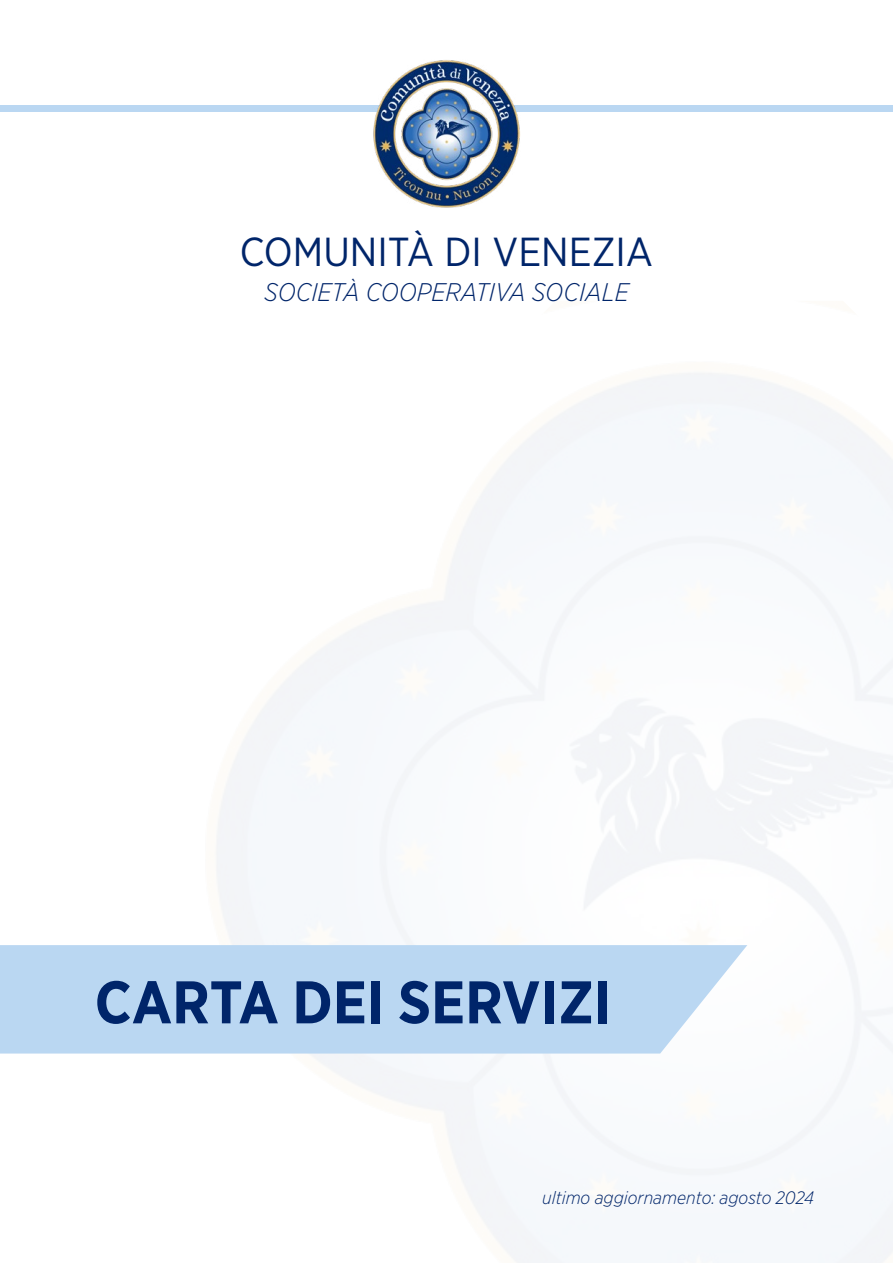
<style>
.page{position:relative;width:893px;height:1263px;background:#fff}
.page>*{position:absolute;margin:0;border:0;box-sizing:border-box;transform-origin:0 0}
.t1{font:700 60px "Gotham Narrow";color:#00256a}
.t2{font:40.5px "Gotham Narrow";color:#00256a}
.t3{font:italic 300 25.5px "Gotham Narrow";color:#00256a}
.t4{font:italic 300 18px "Gotham Narrow";color:#00256a}
</style>
<div class="page">
<div style="left:0;top:945px;width:747px;height:108px;background:#bad7f2"></div>
<div style="left:0;top:105px;width:893px;height:7px;background:#bad7f2"></div>
<img style="left:373px;top:60px;width:147px;height:148px">
<h2 class="t2" style="left:240px;top:227px;width:415px">COMUNITÀ DI VENEZIA</h2>
<h3 class="t3" style="left:264px;top:276px;width:366px">SOCIETÀ COOPERATIVA SOCIALE</h3>
<h1 class="t1" style="left:95px;top:964px;width:519px">CARTA DEI SERVIZI</h1>
<p class="t4" style="left:542px;top:1187px;width:274px">ultimo aggiornamento: agosto 2024</p>
</div>
